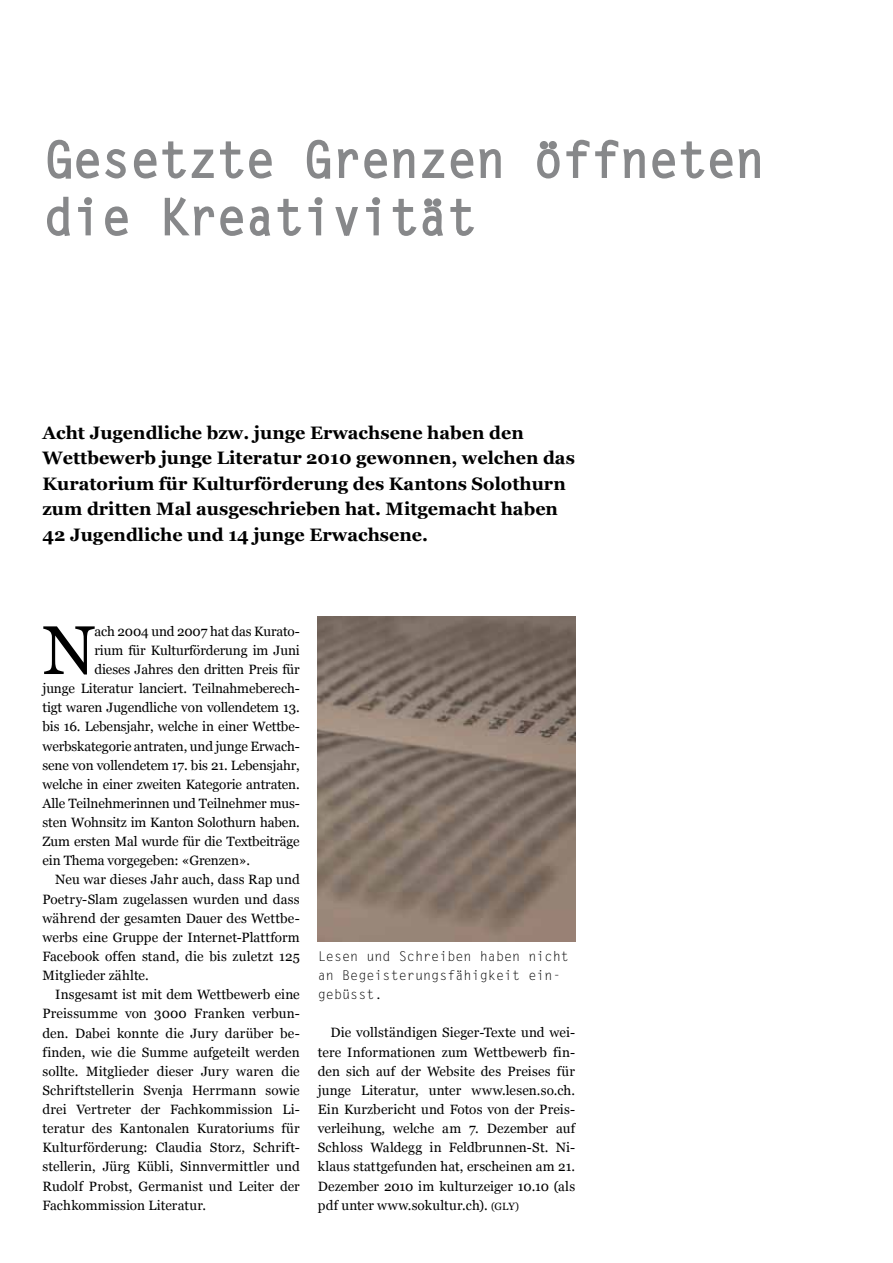
<style>
.page{position:relative;width:893px;height:1263px;background:#fff}
.page>*{position:absolute;margin:0;border:0;box-sizing:border-box;transform-origin:0 0}
.t1{font:68.7px "Georgia";color:#000}
.t2{font:700 18px/25.5px "Georgia";color:#000}
.t3{font:13.5px/19.2px "Georgia";letter-spacing:-.005em;color:#000;text-align:justify}
.t4{font:13.5px/19.2px "Letter Gothic Std";color:#000}
.t5{font:13.5px "Georgia";letter-spacing:.015em;color:#000}
.s1{font-size:10.5px}
</style>
<div class="page">
<svg style="left:47px;top:139px;width:225px;height:40px"></svg>
<svg style="left:306px;top:139px;width:195px;height:40px"></svg>
<svg style="left:537px;top:139px;width:223px;height:40px"></svg>
<svg style="left:47px;top:196px;width:45px;height:40px"></svg>
<svg style="left:105px;top:206px;width:23px;height:30px"></svg>
<svg style="left:164px;top:197px;width:159px;height:39px"></svg>
<svg style="left:335px;top:197px;width:46px;height:39px"></svg>
<svg style="left:392px;top:198px;width:82px;height:38px"></svg>
<img style="left:318px;top:617px;width:257px;height:325px">
<p class="t2" style="left:43px;top:420px;width:534px">Acht Jugendliche bzw. junge Erwachsene haben den Wettbewerb junge Literatur 2010 gewonnen, welchen das Kuratorium für Kulturförderung des Kantons Solothurn zum dritten Mal ausgeschrieben hat. Mitgemacht haben 42 Jugendliche und 14 junge Erwachsene.</p>
<h1 class="t1" style="left:43px;top:609px;width:54px">N</h1>
<p class="t3" style="left:95px;top:622px;width:207px">ach 2004 und 2007 hat das Kurato-</p>
<p class="t3" style="left:95px;top:641px;width:207px">rium für Kulturförderung im Juni</p>
<p class="t3" style="left:95px;top:660px;width:207px">dieses Jahres den dritten Preis für</p>
<p class="t3" style="left:43px;top:679px;width:259px">junge Literatur lanciert. Teilnahmeberech-</p>
<p class="t3" style="left:43px;top:698px;width:259px">tigt waren Jugendliche von vollendetem 13.</p>
<p class="t3" style="left:43px;top:717px;width:259px">bis 16. Lebensjahr, welche in einer Wettbe-</p>
<p class="t3" style="left:43px;top:736px;width:259px">werbskategorie antraten, und junge Erwach-</p>
<p class="t3" style="left:43px;top:756px;width:259px">sene von vollendetem 17. bis 21. Lebensjahr,</p>
<p class="t3" style="left:43px;top:775px;width:259px">welche in einer zweiten Kategorie antraten.</p>
<p class="t3" style="left:43px;top:794px;width:259px">Alle Teilnehmerinnen und Teilnehmer mus-</p>
<p class="t3" style="left:43px;top:813px;width:259px">sten Wohnsitz im Kanton Solothurn haben.</p>
<p class="t3" style="left:43px;top:832px;width:259px">Zum ersten Mal wurde für die Textbeiträge</p>
<p class="t3" style="left:43px;top:851px;width:209px">ein Thema vorgegeben: «Grenzen».</p>
<p class="t5" style="left:55px;top:872px;width:246px">Neu war dieses Jahr auch, dass Rap und</p>
<p class="t3" style="left:43px;top:890px;width:259px">Poetry-Slam zugelassen wurden und dass</p>
<p class="t3" style="left:43px;top:909px;width:259px">während der gesamten Dauer des Wettbe-</p>
<p class="t3" style="left:43px;top:928px;width:259px">werbs eine Gruppe der Internet-Plattform</p>
<p class="t3" style="left:43px;top:947px;width:259px">Facebook offen stand, die bis zuletzt 125</p>
<p class="t3" style="left:43px;top:966px;width:108px">Mitglieder zählte.</p>
<p class="t3" style="left:55px;top:985px;width:246px">Insgesamt ist mit dem Wettbewerb eine</p>
<p class="t3" style="left:43px;top:1004px;width:259px">Preissumme von 3000 Franken verbun-</p>
<p class="t3" style="left:43px;top:1023px;width:259px">den. Dabei konnte die Jury darüber be-</p>
<p class="t3" style="left:43px;top:1043px;width:259px">finden, wie die Summe aufgeteilt werden</p>
<p class="t3" style="left:43px;top:1062px;width:259px">sollte. Mitglieder dieser Jury waren die</p>
<p class="t3" style="left:43px;top:1081px;width:259px">Schriftstellerin Svenja Herrmann sowie</p>
<p class="t3" style="left:43px;top:1100px;width:259px">drei Vertreter der Fachkommission Li-</p>
<p class="t3" style="left:43px;top:1119px;width:259px">teratur des Kantonalen Kuratoriums für</p>
<p class="t3" style="left:43px;top:1138px;width:259px">Kulturförderung: Claudia Storz, Schrift-</p>
<p class="t3" style="left:43px;top:1157px;width:259px">stellerin, Jürg Kübli, Sinnvermittler und</p>
<p class="t3" style="left:43px;top:1176px;width:259px">Rudolf Probst, Germanist und Leiter der</p>
<p class="t3" style="left:43px;top:1196px;width:165px">Fachkommission Literatur.</p>
<p class="t4" style="left:318px;top:947px;width:253px">Lesen und Schreiben haben nicht an Begeisterungsfähigkeit ein&shy;gebüsst.</p>
<p class="t3" style="left:318px;top:1023px;width:259px;text-indent:13px">Die vollständigen Sieger-Texte und wei&shy;tere Informationen zum Wettbewerb fin&shy;den sich auf der Website des Preises für junge Literatur, unter www.lesen.so.ch.<br>Ein Kurzbericht und Fotos von der Preis&shy;verleihung, welche am 7. Dezember auf Schloss Waldegg in Feldbrunnen-St. Ni&shy;klaus stattgefunden hat, erscheinen am 21.<br>Dezember 2010 im kulturzeiger 10.10 (als pdf unter www.sokultur.ch). <span class="s1">(gly)</span></p>
</div>
